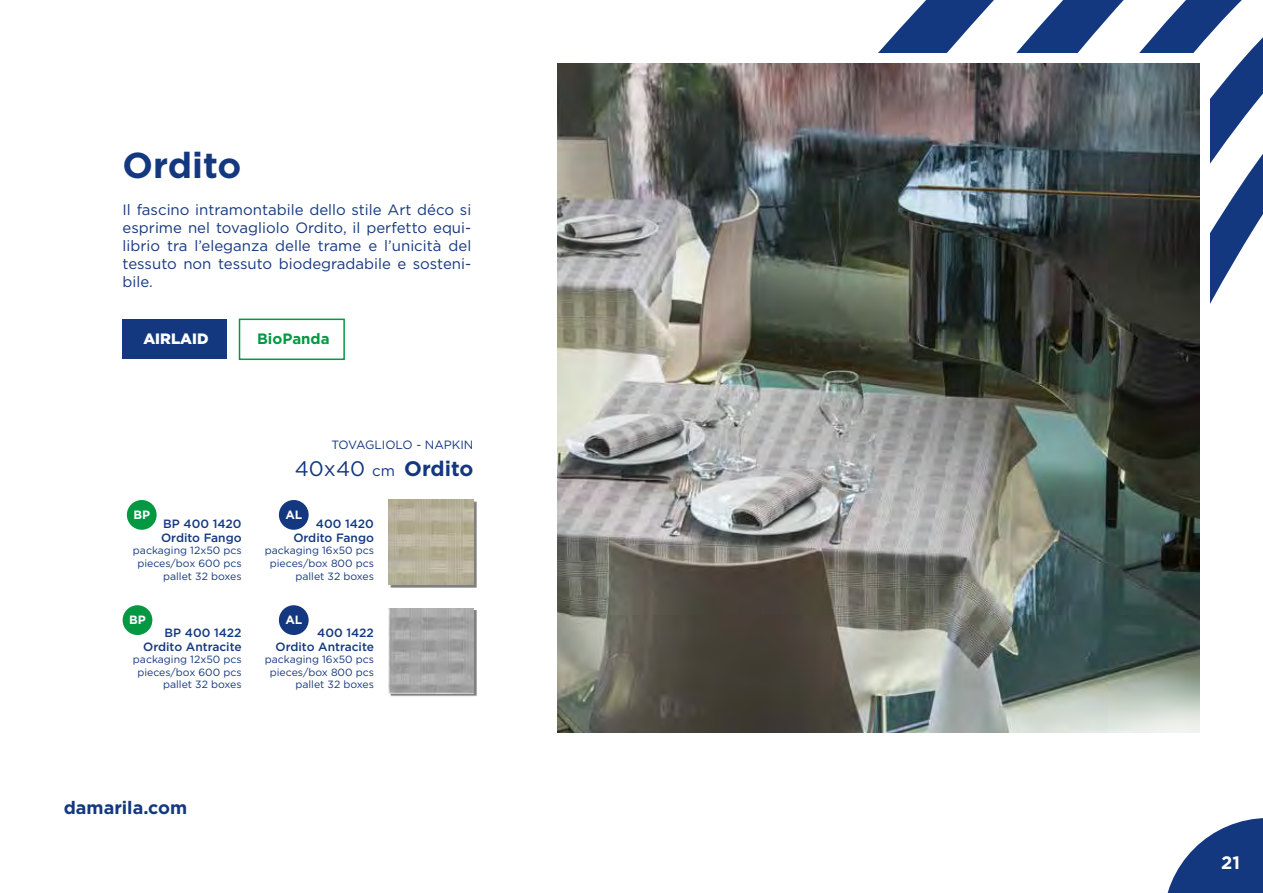
<style>
.page{position:relative;width:1263px;height:893px;background:#fff}
.page>*{position:absolute;margin:0;border:0;box-sizing:border-box;transform-origin:0 0}
.t1{font:700 36px "Gotham";color:#14387f}
.t2{font:700 21px "Gotham";color:#14387f}
.t3{font:700 18px "Gotham";color:#14387f}
.t4{font:700 18px "Gotham";color:#fff}
.t5{font:15px/18px "Gotham";color:#14387f;text-align:justify}
.t6{font:700 15px "Gotham";color:#049843}
.t7{font:900 15px "Gotham";color:#fff}
.t8{font:500 12px/13.5px "Gotham";color:#14387f;text-align:right}
.t9{font:12px "Gotham";color:#14387f}
.t10{font:700 12px "Gotham";color:#fff}
.t11{font:10.5px/12.6px "Gotham";color:#14387f;text-align:right}
.s1{font-weight:400}
.s2{font-weight:400;font-size:15px}
</style>
<div class="page">
<svg style="left:878px;top:0;width:385px;height:304px"></svg>
<div style="left:104px;top:53px;width:1106px;height:840px;background:#fff"></div>
<img style="left:557px;top:64px;width:642px;height:668px">
<svg style="left:1167px;top:818px;width:96px;height:75px"></svg>
<div style="left:390px;top:501px;width:87px;height:87px;background:#000;opacity:.5"></div>
<img style="left:388px;top:499px;width:85px;height:85px">
<div style="left:390px;top:610px;width:87px;height:87px;background:#000;opacity:.5"></div>
<img style="left:388px;top:608px;width:85px;height:85px">
<div style="left:239px;top:319px;width:106px;height:41px;border:2px solid #049843"></div>
<div style="left:123px;top:319px;width:104px;height:40px;background:#14387f"></div>
<div style="left:127px;top:500px;width:30px;height:30px;background:#049843;border-radius:50%"></div>
<div style="left:123px;top:605px;width:29px;height:30px;background:#049843;border-radius:50%"></div>
<div style="left:279px;top:500px;width:30px;height:30px;background:#14387f;border-radius:50%"></div>
<div style="left:279px;top:605px;width:30px;height:30px;background:#14387f;border-radius:50%"></div>
<h1 class="t1" style="left:123px;top:141px;width:120px">Ordito</h1>
<h3 class="t5" style="left:123px;top:200px;width:350px">Il fascino intramontabile dello stile Art déco si esprime nel tovagliolo Ordito, il perfetto equi&shy;librio tra l’eleganza delle trame e l’unicità del tessuto non tessuto biodegradabile e sosteni&shy;bile.</h3>
<h3 class="t7" style="left:143px;top:328px;width:67px">AIRLAID</h3>
<h3 class="t6" style="left:257px;top:328px;width:74px">BioPanda</h3>
<p class="t9" style="left:331px;top:437px;width:144px">TOVAGLIOLO - NAPKIN</p>
<h2 class="t2" style="left:295px;top:455px;width:180px"><span class="s1">40x40</span> <span class="s2">cm</span> Ordito</h2>
<p class="t10" style="left:133px;top:507px;width:18px">BP</p>
<p class="t8" style="left:161px;top:517px;width:82px;text-align:left">BP 400 1420<br>Ordito Fango</p>
<p class="t11" style="left:133px;top:544px;width:110px">packaging 12x50 pcs pieces/box 600 pcs pallet 32 boxes</p>
<p class="t10" style="left:285px;top:507px;width:18px">AL</p>
<p class="t8" style="left:293px;top:517px;width:82px">400 1420<br>Ordito Fango</p>
<p class="t11" style="left:265px;top:544px;width:111px">packaging 16x50 pcs pieces/box 800 pcs pallet 32 boxes</p>
<p class="t10" style="left:129px;top:612px;width:18px">BP</p>
<p class="t10" style="left:285px;top:612px;width:18px">AL</p>
<p class="t8" style="left:143px;top:626px;width:100px">BP 400 1422<br>Ordito Antracite</p>
<p class="t11" style="left:133px;top:653px;width:110px">packaging 12x50 pcs pieces/box 600 pcs pallet 32 boxes</p>
<p class="t8" style="left:275px;top:626px;width:100px">400 1422<br>Ordito Antracite</p>
<p class="t11" style="left:265px;top:653px;width:111px">packaging 16x50 pcs pieces/box 800 pcs pallet 32 boxes</p>
<h3 class="t3" style="left:64px;top:795px;width:125px">damarila.com</h3>
<h3 class="t4" style="left:1221px;top:851px;width:20px">21</h3>
</div>
